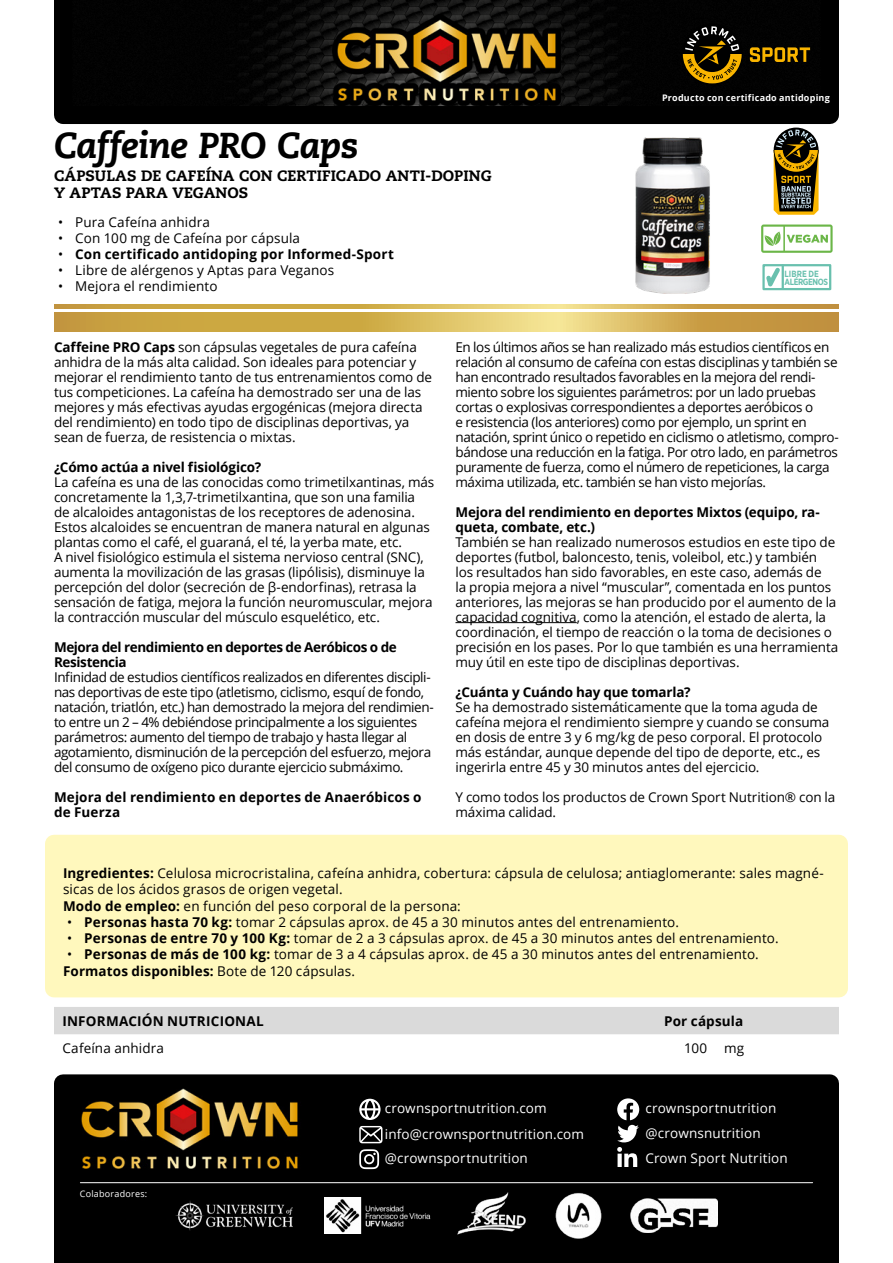
<style>
.page{position:relative;width:893px;height:1263px;background:#fff}
.page>*{position:absolute;margin:0;border:0;box-sizing:border-box;transform-origin:0 0}
.t1{font:italic 800 36px "Caecilia";letter-spacing:-.015em;color:#000}
.t2{font:800 15px/17px "Caecilia";letter-spacing:.01em;color:#000}
.t3{font:13.5px/15px "Open Sans";letter-spacing:-.01em;color:#000}
.t4{font:13.5px/15px "Open Sans";letter-spacing:-.03em;color:#000}
.t5{font:13.5px/16.2px "Open Sans";letter-spacing:.01em;color:#000}
.t6{font:700 13.5px/15px "Open Sans";letter-spacing:-.005em;color:#000}
.t7{font:13.5px/24.9px "Open Sans";letter-spacing:.01em;color:#fff}
.t8{font:700 13.5px/15px "Open Sans";letter-spacing:-.03em;color:#000}
.t9{font:700 13.5px "Open Sans";letter-spacing:.015em;color:#000}
.t10{font:700 9px "Open Sans";letter-spacing:.025em;color:#fff}
.t11{font:700 9px/8.2px "Gotham Narrow";letter-spacing:-.045em;color:#69c0ae;scale:.93 1}
.t12{font:9px "Open Sans";letter-spacing:.025em;color:#fff}
.s1{font-weight:400}
.s2{font-weight:700}
</style>
<div class="page">
<div style="left:54px;top:1074px;width:785px;height:189px;background:#000"></div>
<img style="left:77px;top:1084px;width:226px;height:90px">
<img style="left:555px;top:1192px;width:47px;height:47px">
<img style="left:175px;top:1200px;width:117px;height:30px">
<img style="left:458px;top:1192px;width:67px;height:47px">
<img style="left:325px;top:1197px;width:110px;height:36px">
<img style="left:630px;top:1198px;width:88px;height:35px">
<hr style="left:80px;top:1182px;width:733px;height:1px;background:#fff">
<svg style="left:359px;top:1149px;width:20px;height:20px"></svg>
<svg style="left:617px;top:1098px;width:22px;height:69px"></svg>
<svg style="left:359px;top:1099px;width:22px;height:21px"></svg>
<svg style="left:359px;top:1126px;width:23px;height:17px"></svg>
<svg style="left:54px;top:0;width:785px;height:124px;background:#040404"></svg>
<img style="left:333px;top:15px;width:227px;height:91px">
<hr style="left:455px;top:622px;width:122px;height:1px;background:#000">
<img style="left:635px;top:137px;width:75px;height:157px">
<div style="left:761px;top:225px;width:72px;height:28px;background:linear-gradient(to right,#6bb648,#6bb648);border-radius:2px"></div>
<svg style="left:763px;top:227px;width:67px;height:24px"></svg>
<svg style="left:774px;top:128px;width:44px;height:87px;background:#685828"></svg>
<svg style="left:54px;top:313px;width:785px;height:19px;background:#d2af53"></svg>
<svg style="left:54px;top:305px;width:785px;height:4px;background:#d2af53"></svg>
<div style="left:762px;top:264px;width:69px;height:26px;border:2px solid #69c0ae"></div>
<svg style="left:763px;top:264px;width:21px;height:25px"></svg>
<svg style="left:750px;top:47px;width:60px;height:15px"></svg>
<svg style="left:682px;top:24px;width:61px;height:60px;background:#4d3c0f"></svg>
<div style="left:54px;top:844px;width:785px;height:144px;background:#fff8bd"></div>
<div style="left:45px;top:835px;width:803px;height:162px;border:18px solid #fff8bd"></div>
<div style="left:54px;top:1007px;width:785px;height:27px;background:#dadada"></div>
<h1 class="t1" style="left:54px;top:124px;width:306px">Caffeine PRO Caps</h1>
<p class="t2" style="left:54px;top:167px;width:439px">CÁPSULAS DE CAFEÍNA CON CERTIFICADO ANTI-DOPING<br>Y APTAS PARA VEGANOS</p>
<p class="t5" style="left:58px;top:213px;width:153px">• Pura Cafeína anhidra</p>
<p class="t5" style="left:58px;top:230px;width:243px">• Con 100 mg de Cafeína por cápsula</p>
<p class="t6" style="left:58px;top:246px;width:337px"><span class="s1">•</span> Con certificado antidoping por Informed-Sport</p>
<p class="t5" style="left:58px;top:262px;width:277px">• Libre de alérgenos y Aptas para Veganos</p>
<p class="t5" style="left:58px;top:278px;width:161px">• Mejora el rendimiento</p>
<p class="t10" style="left:662px;top:92px;width:169px">Producto con certificado antidoping</p>
<p class="t11" style="left:785px;top:269px;width:48px">LIBRE DE<br>ALÉRGENOS</p>
<p class="t3" style="left:54px;top:339px;width:380px"><span class="s2">Caffeine PRO Caps</span> son cápsulas vegetales de pura cafeína anhidra de la más alta calidad. Son ideales para potenciar y mejorar el rendimiento tanto de tus entrenamientos como de tus competiciones. La cafeína ha demostrado ser una de las mejores y más efectivas ayudas ergogénicas (mejora directa del rendimiento) en todo tipo de disciplinas deportivas, ya sean de fuerza, de resistencia o mixtas.</p>
<p class="t6" style="left:54px;top:459px;width:209px">¿Cómo actúa a nivel fisiológico?</p>
<p class="t3" style="left:54px;top:474px;width:382px">La cafeína es una de las conocidas como trimetilxantinas, más concretamente la 1,3,7-trimetilxantina, que son una familia<br>de alcaloides antagonistas de los receptores de adenosina.<br>Estos alcaloides se encuentran de manera natural en algunas plantas como el café, el guaraná, el té, la yerba mate, etc.<br>A nivel fisiológico estimula el sistema nervioso central (SNC), aumenta la movilización de las grasas (lipólisis), disminuye la percepción del dolor (secreción de β-endorfinas), retrasa la sensación de fatiga, mejora la función neuromuscular, mejora la contracción muscular del músculo esquelético, etc.</p>
<p class="t8" style="left:54px;top:639px;width:344px">Mejora del rendimiento en deportes de Aeróbicos o de<br>Resistencia</p>
<p class="t4" style="left:54px;top:669px;width:381px">Infinidad de estudios científicos realizados en diferentes discipli&shy;nas deportivas de este tipo (atletismo, ciclismo, esquí de fondo, natación, triatlón, etc.) han demostrado la mejora del rendimien&shy;to entre un 2 – 4% debiéndose principalmente a los siguientes parámetros: aumento del tiempo de trabajo y hasta llegar al agotamiento, disminución de la percepción del esfuerzo, mejora del consumo de oxígeno pico durante ejercicio submáximo.</p>
<p class="t6" style="left:54px;top:789px;width:369px">Mejora del rendimiento en deportes de Anaeróbicos o de Fuerza</p>
<p class="t4" style="left:455px;top:339px;width:385px">En los últimos años se han realizado más estudios científicos en relación al consumo de cafeína con estas disciplinas y también se han encontrado resultados favorables en la mejora del rendi&shy;miento sobre los siguientes parámetros: por un lado pruebas cortas o explosivas correspondientes a deportes aeróbicos o<br>e resistencia (los anteriores) como por ejemplo, un sprint en natación, sprint único o repetido en ciclismo o atletismo, compro&shy;bándose una reducción en la fatiga. Por otro lado, en parámetros puramente de fuerza, como el número de repeticiones, la carga máxima utilizada, etc. también se han visto mejorías.</p>
<p class="t6" style="left:455px;top:504px;width:366px">Mejora del rendimiento en deportes Mixtos (equipo, ra&shy;queta, combate, etc.)</p>
<p class="t3" style="left:455px;top:534px;width:384px">También se han realizado numerosos estudios en este tipo de deportes (futbol, baloncesto, tenis, voleibol, etc.) y también<br>los resultados han sido favorables, en este caso, además de<br>la propia mejora a nivel “muscular”, comentada en los puntos anteriores, las mejoras se han producido por el aumento de la capacidad cognitiva, como la atención, el estado de alerta, la coordinación, el tiempo de reacción o la toma de decisiones o precisión en los pases. Por lo que también es una herramienta muy útil en este tipo de disciplinas deportivas.</p>
<p class="t6" style="left:455px;top:684px;width:237px">¿Cuánta y Cuándo hay que tomarla?</p>
<p class="t3" style="left:455px;top:699px;width:375px">Se ha demostrado sistemáticamente que la toma aguda de cafeína mejora el rendimiento siempre y cuando se consuma en dosis de entre 3 y 6 mg/kg de peso corporal. El protocolo más estándar, aunque depende del tipo de deporte, etc., es ingerirla entre 45 y 30 minutos antes del ejercicio.</p>
<p class="t3" style="left:455px;top:789px;width:381px">Y como todos los productos de Crown Sport Nutrition® con la máxima calidad.</p>
<p class="t5" style="left:63px;top:865px;width:762px"><span class="s2">Ingredientes:</span> Celulosa microcristalina, cafeína anhidra, cobertura: cápsula de celulosa; antiaglomerante: sales magné&shy;sicas de los ácidos grasos de origen vegetal.<br><span class="s2">Modo de empleo:</span> en función del peso corporal de la persona:</p>
<p class="t5" style="left:67px;top:913px;width:613px">• <span class="s2">Personas hasta 70 kg:</span> tomar 2 cápsulas aprox. de 45 a 30 minutos antes del entrenamiento.</p>
<p class="t5" style="left:67px;top:930px;width:713px">• <span class="s2">Personas de entre 70 y 100 Kg:</span> tomar de 2 a 3 cápsulas aprox. de 45 a 30 minutos antes del entrenamiento.</p>
<p class="t5" style="left:63px;top:946px;width:697px;text-indent:4px">• <span class="s2">Personas de más de 100 kg:</span> tomar de 3 a 4 cápsulas aprox. de 45 a 30 minutos antes del entrenamiento.<br><span class="s2">Formatos disponibles:</span> Bote de 120 cápsulas.</p>
<p class="t9" style="left:63px;top:1011px;width:203px">INFORMACIÓN NUTRICIONAL</p>
<p class="t6" style="left:664px;top:1013px;width:81px">Por cápsula</p>
<p class="t5" style="left:63px;top:1040px;width:103px">Cafeína anhidra</p>
<p class="t3" style="left:684px;top:1040px;width:25px">100</p>
<p class="t3" style="left:724px;top:1040px;width:22px">mg</p>
<p class="t12" style="left:80px;top:1187px;width:69px">Colaboradores:</p>
<p class="t7" style="left:385px;top:1095px;width:201px">crownsportnutrition.com info@crownsportnutrition.com</p>
<p class="t7" style="left:385px;top:1145px;width:145px">@crownsportnutrition</p>
<p class="t7" style="left:645px;top:1095px;width:144px">crownsportnutrition @crownsnutrition<br>Crown Sport Nutrition</p>
</div>
